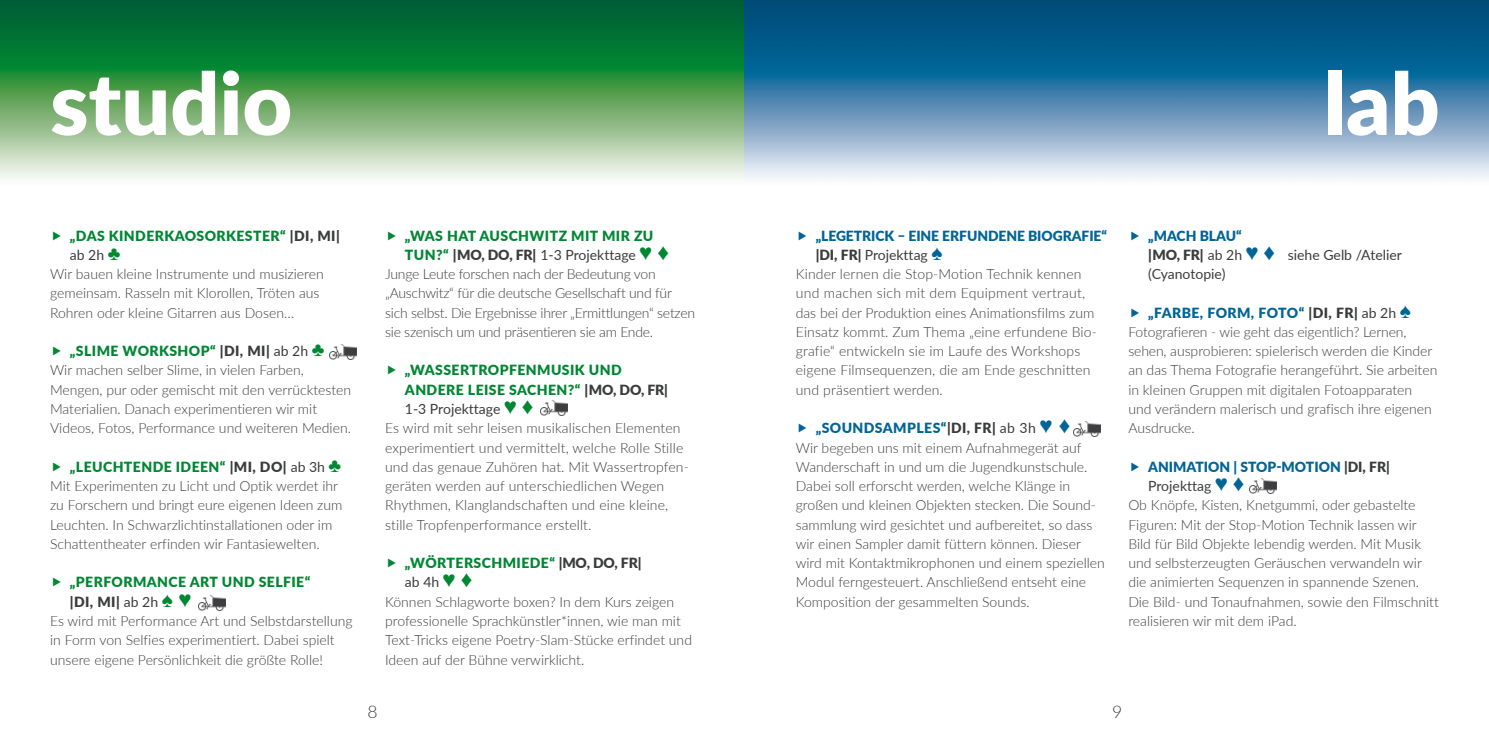
<style>
.page{position:relative;width:1489px;height:745px;background:#fff}
.page>*{position:absolute;margin:0;border:0;box-sizing:border-box;transform-origin:0 0}
.t1{font:900 85.75px "Lato";color:#fff}
.t2{font:300 17.5px "Lato";color:#3b3c3c}
.t3{font:300 14px/19.2px "Lato";color:#3b3c3c}
.t4{font:900 14px "Lato";letter-spacing:.03em;color:#008733}
.t5{font:14px/19.2px "Lato";color:#3b3c3c}
.t6{font:900 14px "Lato";letter-spacing:-.005em;color:#006596}
.t7{font:300 14px "Lato";letter-spacing:.02em;color:#3b3c3c}
.t8{font:900 14px "Lato";color:#3b3c3c}
.s1{color:#3b3c3c}
.s2{font-family:"Arial";font-size:19.25px;color:#008733}
.s3{font-weight:900;color:#008733}
.s4{font-weight:900}
.s5{font-weight:400}
.s6{font-family:"Arial";font-weight:400;font-size:19.25px;color:#008733}
.s7{font-family:"Arial";font-weight:400;font-size:21px;color:#008733}
.s8{font-family:"Arial";font-size:21px;color:#008733}
.s9{font-family:"Arial";font-size:22.75px;color:#008733}
.s10{font-family:"Arial";font-size:21px;color:#006596}
.s11{font-weight:900;color:#006596}
.s12{font-family:"Arial";font-weight:400;font-size:21px;color:#006596}
.s13{font-family:"Arial";font-weight:400;font-size:22.75px;color:#006596}
.s14{font-family:"Arial";font-size:22.75px;color:#006596}
</style>
<div class="page">
<img style="left:0;top:0;width:1488px;height:179px">
<img style="left:198px;top:595px;width:27px;height:14px">
<img style="left:540px;top:400px;width:27px;height:15px">
<img style="left:329px;top:344px;width:27px;height:15px">
<img style="left:1073px;top:421px;width:27px;height:15px">
<img style="left:1249px;top:478px;width:27px;height:15px">
<h1 class="t1" style="left:50px;top:57px;width:243px">studio</h1>
<p class="t4" style="left:70px;top:225px;width:271px">„DAS KINDERKAOSORKESTER“ <span class="s1">|DI, MI|</span></p>
<p class="t5" style="left:70px;top:245px;width:52px">ab 2h <span class="s2">♣</span></p>
<p class="t3" style="left:50px;top:264px;width:275px">Wir bauen kleine Instrumente und musizieren</p>
<p class="t3" style="left:50px;top:284px;width:271px">gemeinsam. Rasseln mit Klorollen, Tröten aus</p>
<p class="t3" style="left:50px;top:303px;width:246px">Rohren oder kleine Gitarren aus Dosen…</p>
<p class="t3" style="left:50px;top:341px;width:303px;text-indent:20px"><span class="s3">„SLIME WORKSHOP“</span> <span class="s4">|DI, MI|</span> <span class="s5">ab 2h</span> <span class="s6">♣<br></span>Wir machen selber Slime, in vielen Farben, Mengen, pur oder gemischt mit den verrücktesten Materialien. Danach experimentieren wir mit Videos, Fotos, Performance und weiteren Medien.</p>
<p class="t3" style="left:50px;top:457px;width:294px;text-indent:20px"><span class="s3">„LEUCHTENDE IDEEN“</span> <span class="s4">|MI, DO|</span> <span class="s5">ab 3h</span> <span class="s6">♣ </span>Mit Experimenten zu Licht und Optik werdet ihr zu Forschern und bringt eure eigenen Ideen zum Leuchten. In Schwarzlichtinstallationen oder im Schattentheater erfinden wir Fantasiewelten.</p>
<p class="t4" style="left:70px;top:571px;width:242px">„PERFORMANCE ART UND SELFIE“</p>
<p class="t8" style="left:70px;top:593px;width:123px">|DI, MI| <span class="s5">ab 2h</span> <span class="s7">♠ ♥</span></p>
<p class="t3" style="left:50px;top:611px;width:304px">Es wird mit Performance Art und Selbstdarstellung</p>
<p class="t3" style="left:50px;top:630px;width:286px">in Form von Selfies experimentiert. Dabei spielt</p>
<p class="t3" style="left:50px;top:649px;width:274px">unsere eigene Persönlichkeit die größte Rolle!</p>
<p class="t4" style="left:405px;top:225px;width:250px">„WAS HAT AUSCHWITZ MIT MIR ZU</p>
<p class="t5" style="left:405px;top:245px;width:265px"><span class="s3">TUN?“</span> <span class="s4">|MO, DO, FR|</span> 1-3 Projekttage <span class="s8">♥</span> <span class="s9">♦</span></p>
<p class="t3" style="left:385px;top:264px;width:272px">Junge Leute forschen nach der Bedeutung von</p>
<p class="t3" style="left:385px;top:284px;width:288px">„Auschwitz“ für die deutsche Gesellschaft und für</p>
<p class="t3" style="left:385px;top:303px;width:311px">sich selbst. Die Ergebnisse ihrer „Ermittlungen“ setzen</p>
<p class="t3" style="left:385px;top:322px;width:270px">sie szenisch um und präsentieren sie am Ende.</p>
<p class="t4" style="left:405px;top:359px;width:218px">„WASSERTROPFENMUSIK UND</p>
<p class="t4" style="left:405px;top:379px;width:264px">ANDERE LEISE SACHEN?“ <span class="s1">|MO, DO, FR|</span></p>
<p class="t5" style="left:405px;top:399px;width:130px">1-3 Projekttage <span class="s8">♥</span> <span class="s9">♦</span></p>
<p class="t3" style="left:385px;top:418px;width:297px">Es wird mit sehr leisen musikalischen Elementen</p>
<p class="t3" style="left:385px;top:438px;width:300px">experimentiert und vermittelt, welche Rolle Stille</p>
<p class="t3" style="left:385px;top:457px;width:305px">und das genaue Zuhören hat. Mit Wassertropfen-</p>
<p class="t3" style="left:385px;top:476px;width:281px">geräten werden auf unterschiedlichen Wegen</p>
<p class="t3" style="left:385px;top:495px;width:285px">Rhythmen, Klanglandschaften und eine kleine,</p>
<p class="t3" style="left:385px;top:515px;width:208px">stille Tropfenperformance erstellt.</p>
<p class="t4" style="left:405px;top:552px;width:238px">„WÖRTERSCHMIEDE“ <span class="s1">|MO, DO, FR|</span></p>
<p class="t5" style="left:405px;top:572px;width:69px">ab 4h <span class="s8">♥</span> <span class="s9">♦</span></p>
<p class="t3" style="left:385px;top:592px;width:290px">Können Schlagworte boxen? In dem Kurs zeigen</p>
<p class="t3" style="left:385px;top:611px;width:297px">professionelle Sprachkünstler*innen, wie man mit</p>
<p class="t3" style="left:385px;top:630px;width:308px">Text-Tricks eigene Poetry-Slam-Stücke erfindet und</p>
<p class="t3" style="left:385px;top:649px;width:201px">Ideen auf der Bühne verwirklicht.</p>
<p class="t2" style="left:367px;top:702px;width:12px">8</p>
<h1 class="t1" style="left:1323px;top:57px;width:117px">lab</h1>
<p class="t6" style="left:815px;top:225px;width:293px">„LEGETRICK – EINE ERFUNDENE BIOGRAFIE“</p>
<p class="t5" style="left:815px;top:245px;width:128px"><span class="s4">|DI, FR|</span> Projekttag <span class="s10">♠</span></p>
<p class="t3" style="left:795px;top:264px;width:287px">Kinder lernen die Stop-Motion Technik kennen</p>
<p class="t7" style="left:795px;top:286px;width:291px">und machen sich mit dem Equipment vertraut,</p>
<p class="t3" style="left:795px;top:303px;width:300px">das bei der Produktion eines Animationsfilms zum</p>
<p class="t3" style="left:795px;top:322px;width:302px">Einsatz kommt. Zum Thema „eine erfundene Bio-</p>
<p class="t3" style="left:795px;top:341px;width:286px">grafie“ entwickeln sie im Laufe des Workshops</p>
<p class="t3" style="left:795px;top:361px;width:296px">eigene Filmsequenzen, die am Ende geschnitten</p>
<p class="t3" style="left:795px;top:380px;width:149px">und präsentiert werden.</p>
<p class="t3" style="left:795px;top:418px;width:310px;text-indent:20px"><span class="s11">„SOUNDSAMPLES“</span><span class="s4">|DI, FR|</span> <span class="s5">ab 3h</span> <span class="s12">♥</span> <span class="s13">♦<br></span>Wir begeben uns mit einem Aufnahmegerät auf Wanderschaft in und um die Jugendkunstschule.<br>Dabei soll erforscht werden, welche Klänge in großen und kleinen Objekten stecken. Die Sound&shy;sammlung wird gesichtet und aufbereitet, so dass wir einen Sampler damit füttern können. Dieser wird mit Kontaktmikrophonen und einem speziellen Modul ferngesteuert. Anschließend entseht eine Komposition der gesammelten Sounds.</p>
<p class="t5" style="left:1148px;top:225px;width:255px"><span class="s11">„MACH BLAU“<br></span><span class="s4">|MO, FR|</span> ab 2h <span class="s10">♥</span> <span class="s14">♦</span> siehe Gelb /Atelier (Cyanotopie)</p>
<p class="t3" style="left:1128px;top:303px;width:310px;text-indent:20px"><span class="s11">„FARBE, FORM, FOTO“</span> <span class="s4">|DI, FR|</span> <span class="s5">ab 2h</span> <span class="s12">♠ </span>Fotografieren - wie geht das eigentlich? Lernen, sehen, ausprobieren: spielerisch werden die Kinder an das Thema Fotografie herangeführt. Sie arbeiten in kleinen Gruppen mit digitalen Fotoapparaten und verändern malerisch und grafisch ihre eigenen Ausdrucke.</p>
<p class="t6" style="left:1148px;top:456px;width:243px">ANIMATION | STOP-MOTION <span class="s1">|DI, FR|</span></p>
<p class="t5" style="left:1148px;top:476px;width:98px">Projekttag <span class="s10">♥</span> <span class="s14">♦</span></p>
<p class="t3" style="left:1128px;top:495px;width:289px">Ob Knöpfe, Kisten, Knetgummi, oder gebastelte</p>
<p class="t3" style="left:1128px;top:515px;width:290px">Figuren: Mit der Stop-Motion Technik lassen wir</p>
<p class="t3" style="left:1128px;top:534px;width:294px">Bild für Bild Objekte lebendig werden. Mit Musik</p>
<p class="t3" style="left:1128px;top:553px;width:295px">und selbsterzeugten Geräuschen verwandeln wir</p>
<p class="t3" style="left:1128px;top:572px;width:292px">die animierten Sequenzen in spannende Szenen.</p>
<p class="t3" style="left:1128px;top:592px;width:312px">Die Bild- und Tonaufnahmen, sowie den Filmschnitt</p>
<p class="t3" style="left:1128px;top:611px;width:170px">realisieren wir mit dem iPad.</p>
<p class="t2" style="left:1112px;top:702px;width:12px">9</p>
</div>
